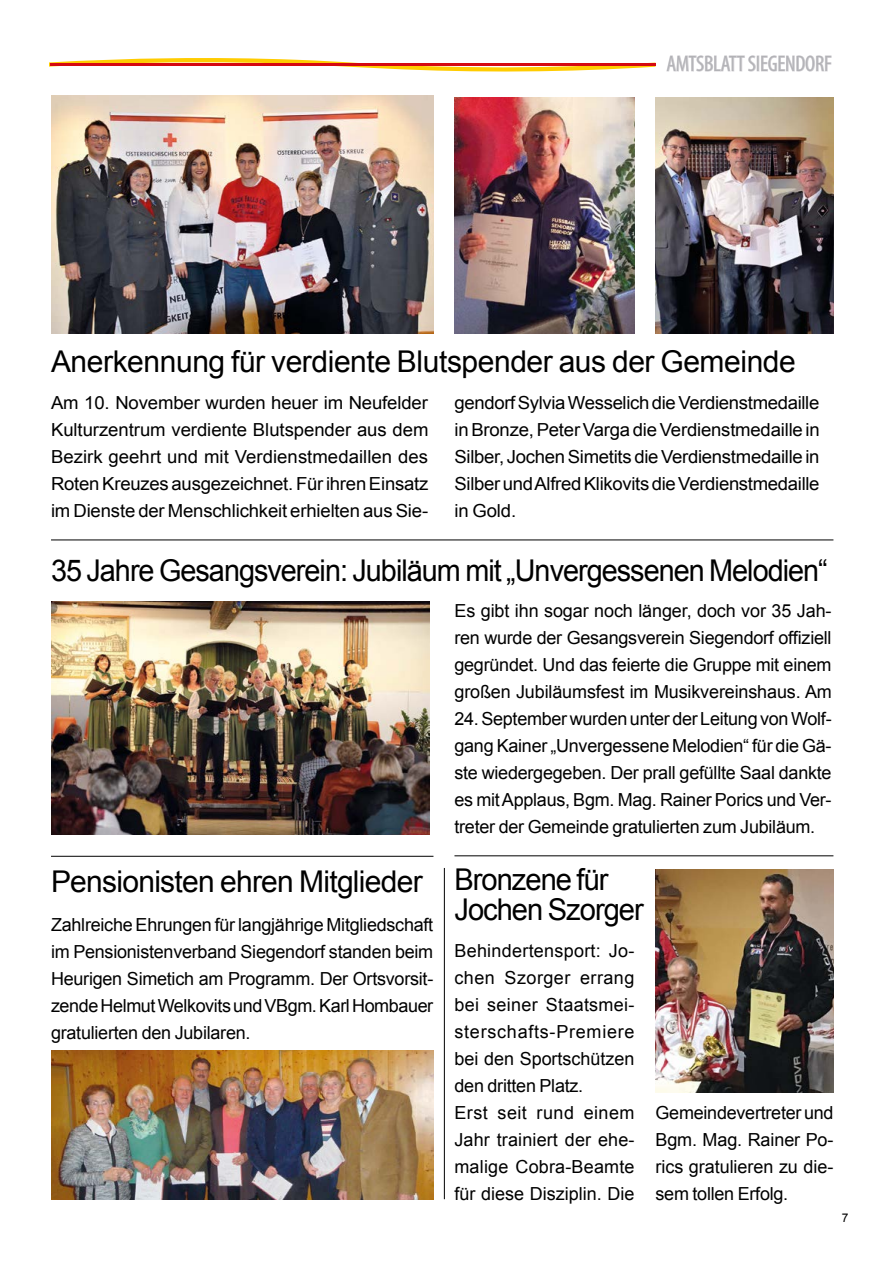
<style>
.page{position:relative;width:893px;height:1263px;background:#fff}
.page>*{position:absolute;margin:0;border:0;box-sizing:border-box;transform-origin:0 0}
.t1{font:30px/30px "Arial";letter-spacing:-.03em;color:#000}
.t2{font:30px "Arial";letter-spacing:-.03em;color:#000;scale:.96 1}
.t3{font:condensed 22.5px "Myriad Pro";letter-spacing:-.01em;color:#b2b2b6}
.t4{font:18px/27px "Arial";letter-spacing:-.01em;color:#000;text-align:justify}
.t5{font:18px/27px "Arial";letter-spacing:.015em;color:#000}
.t6{font:12px "Arial";color:#000}
</style>
<div class="page">
<svg style="left:666px;top:55px;width:166px;height:17px"></svg>
<svg style="left:50px;top:58px;width:605px;height:14px"></svg>
<hr style="left:50px;top:63px;width:605px;height:3px;background:#d50911">
<img style="left:51px;top:601px;width:379px;height:234px">
<img style="left:51px;top:96px;width:382px;height:237px">
<img style="left:454px;top:98px;width:180px;height:235px">
<img style="left:655px;top:98px;width:178px;height:235px">
<hr style="left:51px;top:540px;width:782px;height:1px;background:#000">
<hr style="left:454px;top:855px;width:379px;height:1px;background:#000">
<img style="left:51px;top:1050px;width:382px;height:149px">
<hr style="left:444px;top:868px;width:1px;height:331px;background:#000">
<hr style="left:51px;top:856px;width:382px;height:1px;background:#000">
<img style="left:656px;top:870px;width:177px;height:222px">
<p class="t3" style="left:666px;top:50px;width:167px">AMTSBLATT SIEGENDORF</p>
<h1 class="t1" style="left:51px;top:347px;width:746px">Anerkennung für verdiente Blutspender aus der Gemeinde</h1>
<p class="t4" style="left:51px;top:390px;width:379px">Am 10. November wurden heuer im Neufelder Kulturzentrum verdiente Blutspender aus dem Bezirk geehrt und mit Verdienstmedaillen des Roten Kreuzes ausgezeichnet. Für ihren Einsatz im Dienste der Menschlichkeit erhielten aus Sie-</p>
<p class="t4" style="left:454px;top:390px;width:367px">gendorf Sylvia Wesselich die Verdienstmedaille in Bronze, Peter Varga die Verdienstmedaille in Silber, Jochen Simetits die Verdienstmedaille in Silber und Alfred Klikovits die Verdienstmedaille in Gold.</p>
<h1 class="t2" style="left:51px;top:550px;width:811px">35 Jahre Gesangsverein: Jubiläum mit „Unvergessenen Melodien“</h1>
<p class="t4" style="left:454px;top:597px;width:379px">Es gibt ihn sogar noch länger, doch vor 35 Jah&shy;ren wurde der Gesangsverein Siegendorf offiziell gegründet. Und das feierte die Gruppe mit einem großen Jubiläumsfest im Musikvereinshaus. Am</p>
<p class="t4" style="left:454px;top:705px;width:379px">24. September wurden unter der Leitung von Wolf&shy;gang Kainer „Unvergessene Melodien“ für die Gä&shy;ste wiedergegeben. Der prall gefüllte Saal dankte es mit Applaus, Bgm. Mag. Rainer Porics und Ver&shy;treter der Gemeinde gratulierten zum Jubiläum.</p>
<h1 class="t1" style="left:51px;top:866px;width:373px">Pensionisten ehren Mitglieder</h1>
<p class="t4" style="left:51px;top:911px;width:384px">Zahlreiche Ehrungen für langjährige Mitgliedschaft im Pensionistenverband Siegendorf standen beim Heurigen Simetich am Programm. Der Ortsvorsit&shy;zende Helmut Welkovits und VBgm. Karl Hombauer gratulierten den Jubilaren.</p>
<h1 class="t1" style="left:454px;top:864px;width:191px">Bronzene für<br>Jochen Szorger</h1>
<p class="t5" style="left:454px;top:937px;width:182px">Behindertensport: Jo&shy;chen Szorger errang bei seiner Staatsmei&shy;sterschafts-Premiere bei den Sportschützen den dritten Platz.<br>Erst seit rund einem<br>Jahr trainiert der ehe&shy;malige Cobra-Beamte für diese Disziplin. Die</p>
<p class="t4" style="left:655px;top:1099px;width:180px">Gemeindevertreter und Bgm. Mag. Rainer Po&shy;rics gratulieren zu die&shy;sem tollen Erfolg.</p>
<p class="t6" style="left:842px;top:1210px;width:8px">7</p>
</div>
